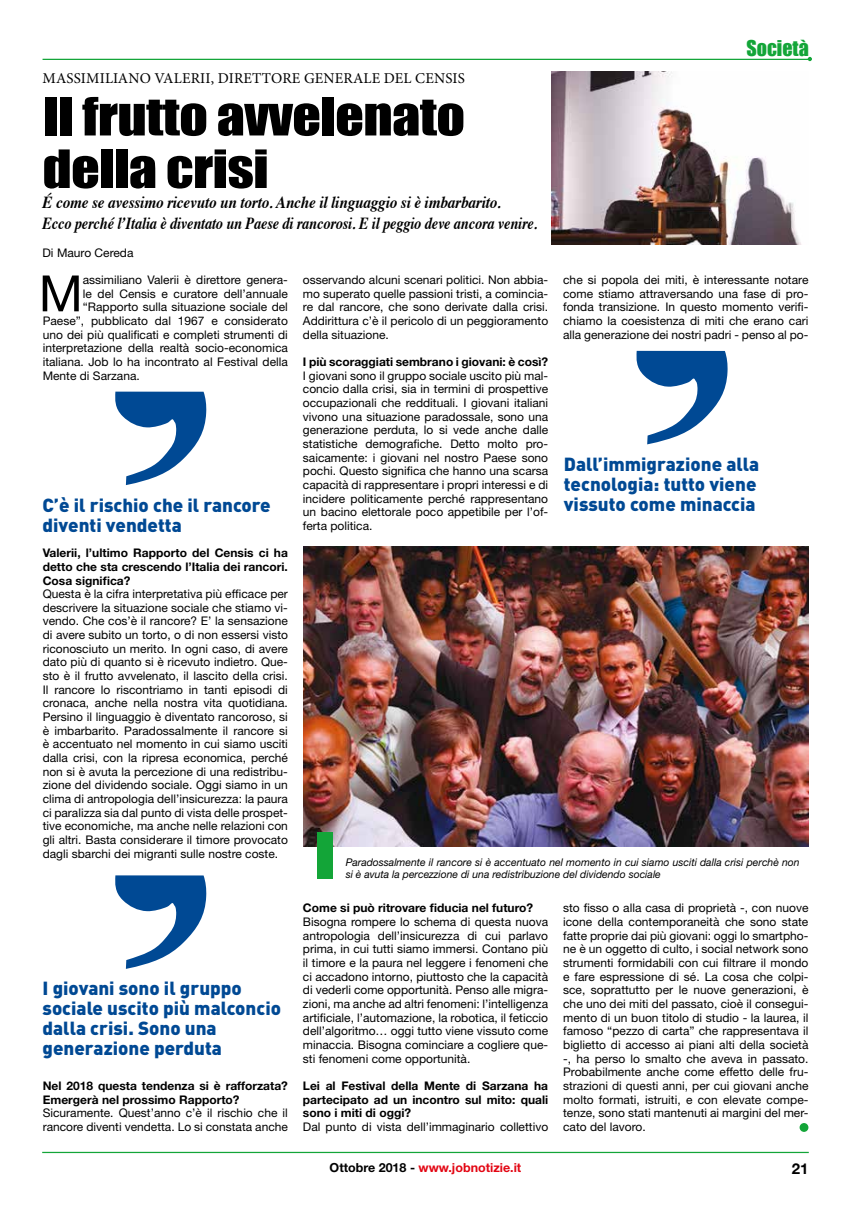
<style>
.page{position:relative;width:851px;height:1205px;background:#fff}
.page>*{position:absolute;margin:0;border:0;box-sizing:border-box;transform-origin:0 0}
.t1{font:50.12px "Helvetica Neue";color:#000}
.t2{font:48.75px/52.5px "Impact";letter-spacing:-.01em;color:#000;scale:1.15 1}
.t3{font:20px "Impact";color:#13a538}
.t4{font:900 18.75px/20px "DIN";color:#004994}
.t5{font:italic 700 16.88px/21px "Times";letter-spacing:-.01em;color:#000;scale:.9 1}
.t6{font:15px "Minion Pro";letter-spacing:.01em;color:#000}
.t7{font:700 15px "Helvetica Neue";color:#000}
.t8{font:700 12.5px "Helvetica Neue";color:#e30613}
.t9{font:11.88px/13.6px "Helvetica Neue";color:#000;text-align:justify}
.t10{font:700 11.88px/13.6px "Helvetica Neue";color:#000;text-align:justify}
.t11{font:italic 10.62px/12.2px "Helvetica Neue";color:#000}
.s1{color:#000}
</style>
<div class="page">
<hr style="left:42px;top:1152px;width:766px;height:1px;background:#13a538">
<hr style="left:43px;top:59px;width:766px;height:1px;background:#13a538">
<svg style="left:807px;top:57px;width:4px;height:4px"></svg>
<svg style="left:115px;top:392px;width:91px;height:93px"></svg>
<svg style="left:636px;top:351px;width:91px;height:93px"></svg>
<svg style="left:115px;top:875px;width:91px;height:94px"></svg>
<img style="left:551px;top:72px;width:250px;height:172px">
<img style="left:303px;top:547px;width:505px;height:299px">
<div style="left:317px;top:832px;width:16px;height:47px;background:#13a538"></div>
<div style="left:799px;top:1123px;width:9px;height:9px;background:#13a538;border-radius:50%"></div>
<p class="t6" style="left:43px;top:68px;width:423px">MASSIMILIANO VALERII, DIRETTORE GENERALE DEL CENSIS</p>
<h2 class="t2" style="left:43px;top:89px;width:369px">Il frutto avvelenato della crisi</h2>
<h3 class="t5" style="left:43px;top:191px;width:551px">É come se avessimo ricevuto un torto. Anche il linguaggio si è imbarbarito.<br>Ecco perché l’Italia è diventato un Paese di rancorosi. E il peggio deve ancora venire.</h3>
<p class="t9" style="left:43px;top:245px;width:92px">Di Mauro Cereda</p>
<h1 class="t1" style="left:39px;top:264px;width:46px">M</h1>
<p class="t9" style="left:83px;top:273px;width:207px">assimiliano Valerii è direttore genera-</p>
<p class="t9" style="left:83px;top:286px;width:206px">le del Censis e curatore dell’annuale</p>
<p class="t9" style="left:83px;top:300px;width:207px">“Rapporto sulla situazione sociale del</p>
<p class="t9" style="left:43px;top:314px;width:247px">Paese”, pubblicato dal 1967 e considerato</p>
<p class="t9" style="left:43px;top:327px;width:247px">uno dei più qualificati e completi strumenti di</p>
<p class="t9" style="left:43px;top:341px;width:247px">interpretazione della realtà socio-economica</p>
<p class="t9" style="left:43px;top:355px;width:247px">italiana. Job lo ha incontrato al Festival della</p>
<p class="t9" style="left:43px;top:368px;width:99px">Mente di Sarzana.</p>
<h3 class="t4" style="left:43px;top:494px;width:230px">C’è il rischio che il rancore diventi vendetta</h3>
<p class="t9" style="left:303px;top:273px;width:247px">osservando alcuni scenari politici. Non abbia&shy;mo superato quelle passioni tristi, a comincia&shy;re dal rancore, che sono derivate dalla crisi.<br>Addirittura c’è il pericolo di un peggioramento della situazione.</p>
<p class="t10" style="left:303px;top:355px;width:247px">I più scoraggiati sembrano i giovani: è così?</p>
<p class="t9" style="left:303px;top:368px;width:247px">I giovani sono il gruppo sociale uscito più mal&shy;concio dalla crisi, sia in termini di prospettive occupazionali che reddituali. I giovani italiani vivono una situazione paradossale, sono una generazione perduta, lo si vede anche dalle statistiche demografiche. Detto molto pro&shy;saicamente: i giovani nel nostro Paese sono pochi. Questo significa che hanno una scarsa capacità di rappresentare i propri interessi e di incidere politicamente perché rappresentano un bacino elettorale poco appetibile per l’of&shy;ferta politica.</p>
<h3 class="t3" style="left:746px;top:32px;width:64px">Società</h3>
<p class="t9" style="left:563px;top:273px;width:247px">che si popola dei miti, è interessante notare come stiamo attraversando una fase di pro&shy;fonda transizione. In questo momento verifi&shy;chiamo la coesistenza di miti che erano cari alla generazione dei nostri padri - penso al po-</p>
<h3 class="t4" style="left:563px;top:453px;width:197px">Dall’immigrazione alla tecnologia: tutto viene vissuto come minaccia</h3>
<p class="t10" style="left:43px;top:546px;width:247px">Valerii, l’ultimo Rapporto del Censis ci ha detto che sta crescendo l’Italia dei rancori.<br>Cosa significa?</p>
<p class="t9" style="left:43px;top:587px;width:247px">Questa è la cifra interpretativa più efficace per descrivere la situazione sociale che stiamo vi&shy;vendo. Che cos’è il rancore? E’ la sensazione di avere subito un torto, o di non essersi visto riconosciuto un merito. In ogni caso, di avere dato più di quanto si è ricevuto indietro. Que&shy;sto è il frutto avvelenato, il lascito della crisi.<br>Il rancore lo riscontriamo in tanti episodi di cronaca, anche nella nostra vita quotidiana.<br>Persino il linguaggio è diventato rancoroso, si è imbarbarito. Paradossalmente il rancore si è accentuato nel momento in cui siamo usciti dalla crisi, con la ripresa economica, perché non si è avuta la percezione di una redistribu&shy;zione del dividendo sociale. Oggi siamo in un clima di antropologia dell’insicurezza: la paura ci paralizza sia dal punto di vista delle prospet&shy;tive economiche, ma anche nelle relazioni con gli altri. Basta considerare il timore provocato dagli sbarchi dei migranti sulle nostre coste.</p>
<h3 class="t4" style="left:43px;top:977px;width:240px">I giovani sono il gruppo sociale uscito più malconcio dalla crisi. Sono una generazione perduta</h3>
<p class="t10" style="left:43px;top:1078px;width:247px">Nel 2018 questa tendenza si è rafforzata?<br>Emergerà nel prossimo Rapporto?</p>
<p class="t9" style="left:43px;top:1106px;width:247px">Sicuramente. Quest’anno c’è il rischio che il rancore diventi vendetta. Lo si constata anche</p>
<p class="t11" style="left:345px;top:856px;width:455px">Paradossalmente il rancore si è accentuato nel momento in cui siamo usciti dalla crisi perchè non si è avuta la percezzione di una redistribuzione del dividendo sociale</p>
<p class="t10" style="left:303px;top:901px;width:232px">Come si può ritrovare fiducia nel futuro?</p>
<p class="t9" style="left:303px;top:915px;width:247px">Bisogna rompere lo schema di questa nuova antropologia dell’insicurezza di cui parlavo prima, in cui tutti siamo immersi. Contano più il timore e la paura nel leggere i fenomeni che ci accadono intorno, piuttosto che la capacità di vederli come opportunità. Penso alle migra&shy;zioni, ma anche ad altri fenomeni: l’intelligenza artificiale, l’automazione, la robotica, il feticcio dell’algoritmo… oggi tutto viene vissuto come minaccia. Bisogna cominciare a cogliere que&shy;sti fenomeni come opportunità.</p>
<p class="t10" style="left:303px;top:1078px;width:247px">Lei al Festival della Mente di Sarzana ha partecipato ad un incontro sul mito: quali sono i miti di oggi?</p>
<p class="t9" style="left:303px;top:1119px;width:247px">Dal punto di vista dell’immaginario collettivo</p>
<p class="t9" style="left:563px;top:901px;width:247px">sto fisso o alla casa di proprietà -, con nuove icone della contemporaneità che sono state fatte proprie dai più giovani: oggi lo smartpho&shy;ne è un oggetto di culto, i social network sono strumenti formidabili con cui filtrare il mondo e fare espressione di sé. La cosa che colpi&shy;sce, soprattutto per le nuove generazioni, è che uno dei miti del passato, cioè il consegui&shy;mento di un buon titolo di studio - la laurea, il famoso “pezzo di carta” che rappresentava il biglietto di accesso ai piani alti della società -, ha perso lo smalto che aveva in passato.<br>Probabilmente anche come effetto delle fru&shy;strazioni di questi anni, per cui giovani anche molto formati, istruiti, e con elevate compe&shy;tenze, sono stati mantenuti ai margini del mer&shy;cato del lavoro.</p>
<p class="t8" style="left:329px;top:1160px;width:193px"><span class="s1">Ottobre 2018 -</span> www.jobnotizie.it</p>
<p class="t7" style="left:791px;top:1159px;width:18px">21</p>
</div>
